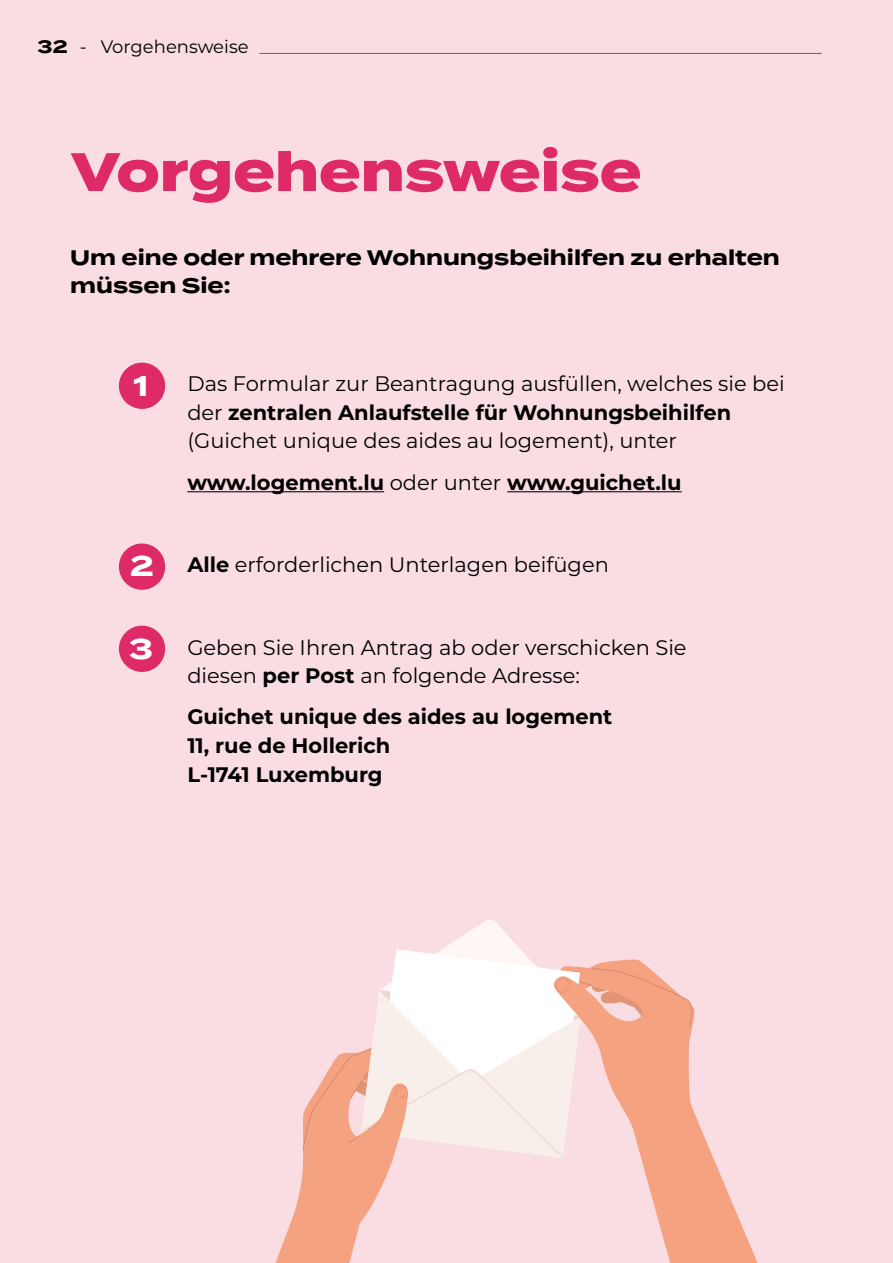
<style>
.page{position:relative;width:893px;height:1263px;background:#f9dde2}
.page>*{position:absolute;margin:0;border:0;box-sizing:border-box;transform-origin:0 0}
.t1{font:800 54px "Termina";color:#df2a68}
.t2{font:700 28.5px "Termina";color:#fff}
.t3{font:21px/28.5px "Montserrat";color:#000}
.t4{font:700 21px/28.5px "Montserrat";color:#000}
.t5{font:700 21px/28.5px "Termina";color:#000}
.t6{font:18px "Montserrat";color:#000}
.t7{font:700 18px "Termina";color:#000}
.s1{font-weight:700}
.s2{font-weight:400}
</style>
<div class="page">
<hr style="left:187px;top:491px;width:197px;height:1px;background:#000">
<hr style="left:507px;top:491px;width:175px;height:1px;background:#000">
<div style="left:119px;top:363px;width:46px;height:46px;background:#df2a68;border-radius:50%"></div>
<div style="left:119px;top:543px;width:46px;height:47px;background:#df2a68;border-radius:50%"></div>
<div style="left:119px;top:626px;width:46px;height:46px;background:#df2a68;border-radius:50%"></div>
<svg style="left:694px;top:1009px;width:64px;height:254px"></svg>
<svg style="left:275px;top:919px;width:419px;height:344px"></svg>
<hr style="left:259px;top:53px;width:563px;height:1px;background:#df2a68">
<p class="t7" style="left:38px;top:33px;width:32px">32</p>
<p class="t6" style="left:80px;top:34px;width:170px">- Vorgehensweise</p>
<p class="t1" style="left:71px;top:132px;width:572px">Vorgehensweise</p>
<p class="t5" style="left:70px;top:244px;width:711px">Um eine oder mehrere Wohnungsbeihilfen zu erhalten müssen Sie:</p>
<p class="t2" style="left:134px;top:365px;width:16px">1</p>
<p class="t3" style="left:187px;top:369px;width:599px">Das Formular zur Beantragung ausfüllen, welches sie bei der <span class="s1">zentralen Anlaufstelle für Wohnungsbeihilfen </span>(Guichet unique des aides au logement), unter</p>
<p class="t4" style="left:187px;top:467px;width:496px">www.logement.lu <span class="s2">oder unter</span> www.guichet.lu</p>
<p class="t2" style="left:130px;top:544px;width:25px">2</p>
<p class="t3" style="left:187px;top:550px;width:423px"><span class="s1">Alle</span> erforderlichen Unterlagen beifügen</p>
<p class="t2" style="left:129px;top:628px;width:25px">3</p>
<p class="t3" style="left:187px;top:632px;width:501px">Geben Sie Ihren Antrag ab oder verschicken Sie diesen <span class="s1">per Post</span> an folgende Adresse:</p>
<p class="t4" style="left:187px;top:702px;width:427px">Guichet unique des aides au logement<br>11, rue de Hollerich<br>L-1741 Luxemburg</p>
</div>
